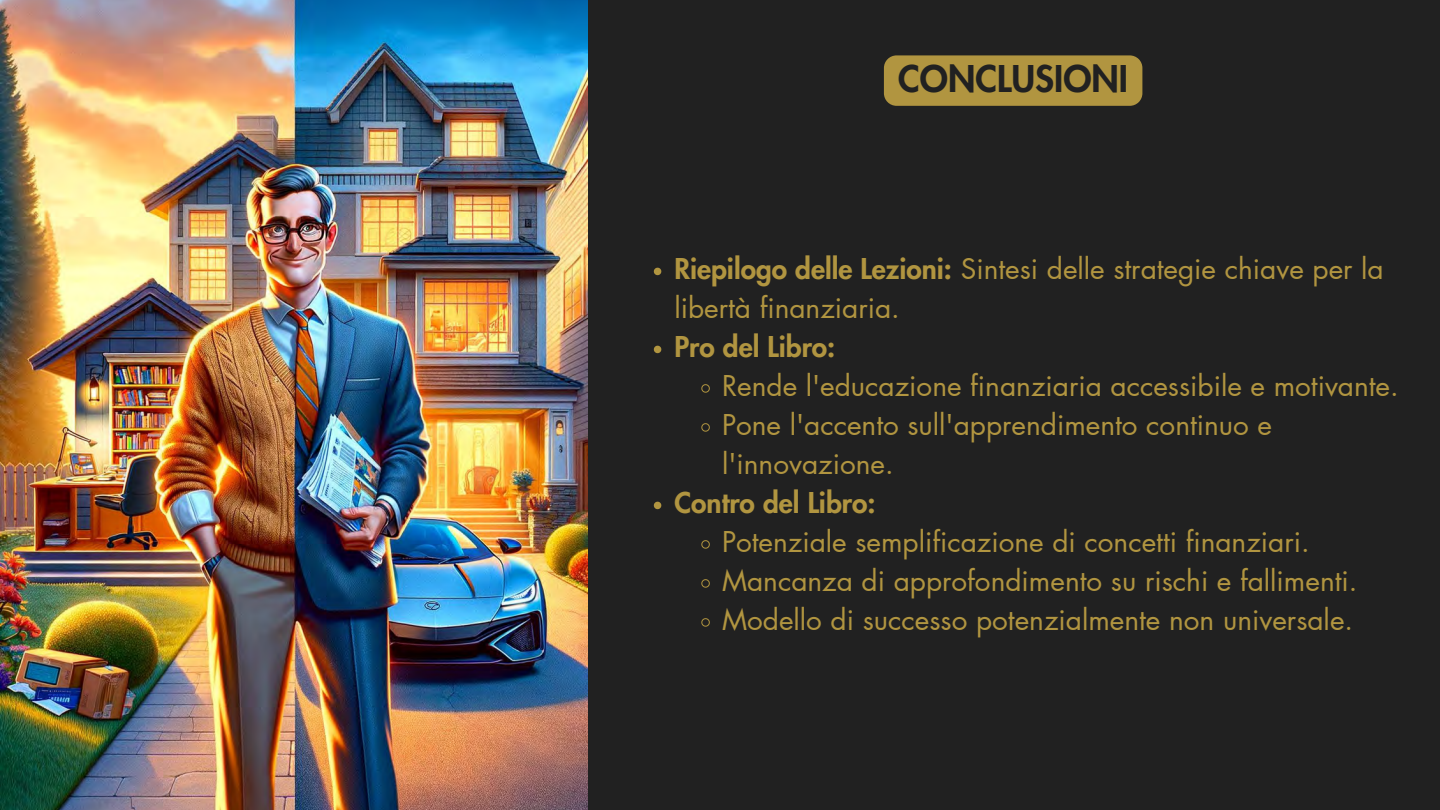
<style>
.page{position:relative;width:1440px;height:810px;background:#212121}
.page>*{position:absolute;margin:0;border:0;box-sizing:border-box;transform-origin:0 0}
.t1{font:800 36px "Futura LT Pro";color:#212121}
.t2{font:28px/39px "Futura LT Pro";color:#b19540}
.t3{font:800 28px "Futura LT Pro";color:#b19540}
.s1{font-weight:800}
</style>
<div class="page">
<img style="left:0;top:0;width:588px;height:810px">
<div style="left:884px;top:55px;width:258px;height:51px;background:#b19540"></div>
<svg style="left:654px;top:268px;width:7px;height:7px"></svg>
<svg style="left:654px;top:346px;width:7px;height:7px"></svg>
<svg style="left:701px;top:384px;width:9px;height:9px"></svg>
<svg style="left:701px;top:423px;width:9px;height:9px"></svg>
<svg style="left:654px;top:502px;width:7px;height:7px"></svg>
<svg style="left:701px;top:540px;width:9px;height:9px"></svg>
<svg style="left:701px;top:579px;width:9px;height:9px"></svg>
<svg style="left:701px;top:618px;width:9px;height:9px"></svg>
<h1 class="t1" style="left:898px;top:62px;width:231px">CONCLUSIONI</h1>
<p class="t2" style="left:674px;top:250px;width:711px"><span class="s1">Riepilogo delle Lezioni:</span> Sintesi delle strategie chiave per la libertà finanziaria.</p>
<p class="t3" style="left:674px;top:334px;width:162px">Pro del Libro:</p>
<p class="t2" style="left:722px;top:367px;width:678px">Rende l'educazione finanziaria accessibile e motivante.</p>
<p class="t2" style="left:722px;top:406px;width:552px">Pone l'accento sull'apprendimento continuo e l'innovazione.</p>
<p class="t3" style="left:674px;top:490px;width:203px">Contro del Libro:</p>
<p class="t2" style="left:722px;top:523px;width:589px">Potenziale semplificazione di concetti finanziari.</p>
<p class="t2" style="left:722px;top:562px;width:637px">Mancanza di approfondimento su rischi e fallimenti.</p>
<p class="t2" style="left:722px;top:601px;width:633px">Modello di successo potenzialmente non universale.</p>
</div>
